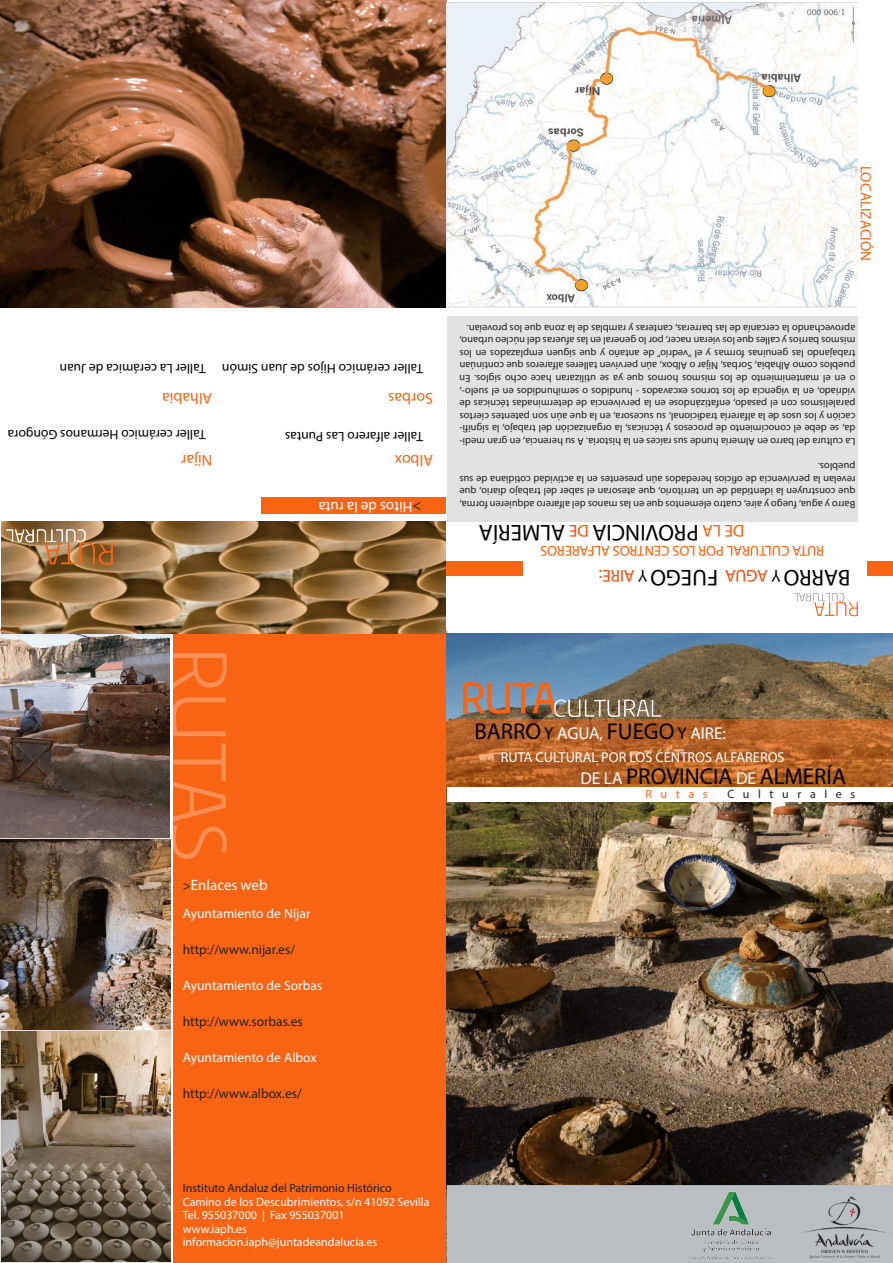
<style>
.page{position:relative;width:893px;height:1263px;background:#fff}
.page>*{position:absolute;margin:0;border:0;box-sizing:border-box;transform-origin:0 0}
.t1{font:22.95px "Myriad Pro";color:#020203}
.t2{font:17.1px "Myriad Pro";color:#f84c04}
.t3{font:17.1px "Myriad Pro";color:#f84705}
.t4{font:17.1px "Myriad Pro";color:#f85c04}
.t5{font:17.1px "Myriad Pro";color:#f84e04}
.t6{font:15.75px "Myriad Pro";color:#f86414}
.t7{font:15px "Myriad Pro";color:#fff}
.t8{font:15px "Myriad Pro";color:#f86414}
.t9{font:14.25px "Myriad Pro";color:#fdfdfc}
.t10{font:14.25px "Myriad Pro";color:#fd5a01}
.t11{font:13.5px "Myriad Pro";color:#050304}
.t12{font:13.5px "Myriad Pro";color:#231f20}
.t13{font:13.5px "Myriad Pro";color:#fff}
.t14{font:12px "Myriad Pro";color:#fff}
.t15{font:12px "Myriad Pro";color:#231f20}
.t16{font:12px "Myriad Pro";letter-spacing:.72em;color:#231f20}
.t17{font:12px "Myriad Pro";letter-spacing:.72em;color:#f86414}
.t18{font:10.5px/12.6px "Myriad Pro";color:#231f20;text-align:justify}
.s1{color:#231f20}
.s2{color:#020203}
.s3{color:#f8fcfd}
.s4{font-size:13.5px;color:#231f20}
.s5{font-size:17.1px}
.s6{font-size:17.1px;color:#f8fcfd}
</style>
<div class="page">
<div style="left:173px;top:631px;width:273px;height:632px;background:#f86414"></div>
<svg style="left:173px;top:653px;width:54px;height:35px"></svg>
<svg style="left:173px;top:697px;width:53px;height:39px"></svg>
<svg style="left:173px;top:743px;width:54px;height:116px"></svg>
<div style="left:447px;top:316px;width:410px;height:206px;background:#e1e2e4"></div>
<div style="left:867px;top:562px;width:26px;height:14px;background:#f86414"></div>
<div style="left:446px;top:562px;width:77px;height:14px;background:#f86414"></div>
<svg style="left:793px;top:593px;width:65px;height:23px"></svg>
<div style="left:261px;top:497px;width:185px;height:17px;background:#f86414"></div>
<img style="left:0;top:632px;width:170px;height:630px">
<img style="left:447px;top:633px;width:446px;height:552px">
<svg style="left:446px;top:720px;width:447px;height:82px;background:#b6642a"></svg>
<img style="left:462px;top:681px;width:199px;height:36px">
<div style="left:447px;top:787px;width:445px;height:14px;background:#fff"></div>
<div style="left:447px;top:1185px;width:446px;height:78px;background:#babec3"></div>
<img style="left:672px;top:1173px;width:118px;height:86px">
<img style="left:793px;top:1176px;width:100px;height:83px">
<img style="left:1px;top:522px;width:445px;height:111px">
<svg style="left:6px;top:529px;width:107px;height:36px;background:#aa7e52"></svg>
<img style="left:0;top:0;width:446px;height:307px">
<img style="left:447px;top:2px;width:411px;height:305px">
<p class="t8" style="left:875px;top:166px;width:97px;rotate:90deg">LOCALIZACIÓN</p>
<p class="t18" style="left:855px;top:360px;width:397px;rotate:-180deg">trabajando las genuinas formas y el “vedrío” de antaño y que siguen emplazados en los mismos barrios y calles que los vieran nacer, por lo general en las afueras del núcleo urbano, aprovechando la cercanía de las barreras, canteras y ramblas de la zona que los proveían.</p>
<p class="t11" style="left:206px;top:377px;width:147px;rotate:-180deg">Taller La cerámica de Juan</p>
<p class="t11" style="left:423px;top:377px;width:203px;rotate:-180deg">Taller cerámico Hijos de Juan Simón</p>
<p class="t6" style="left:212px;top:408px;width:52px;rotate:-180deg">Alhabia</p>
<p class="t6" style="left:433px;top:408px;width:46px;rotate:-180deg">Sorbas</p>
<p class="t11" style="left:206px;top:443px;width:199px;rotate:-180deg">Taller cerámico Hermanos Góngora</p>
<p class="t11" style="left:423px;top:445px;width:140px;rotate:-180deg">Taller alfarero Las Puntas</p>
<p class="t18" style="left:855px;top:448px;width:397px;rotate:-180deg">La cultura del barro en Almería hunde sus raíces en la historia. A su herencia, en gran medi&shy;da, se debe el conocimiento de procesos y técnicas, la organización del trabajo, la signifi&shy;cación y los usos de la alfarería tradicional, su sucesora, en la que aún son patentes ciertos paralelismos con el pasado, enfatizándose en la pervivencia de determinadas técnicas de vidriado, en la vigencia de los tornos excavados - hundidos o semihundidos en el suelo-, o en el mantenimiento de los mismos hornos que ya se utilizaran hace ocho siglos. En pueblos como Alhabia, Sorbas, Níjar o Albox, aún perviven talleres alfareros que continúan</p>
<p class="t6" style="left:212px;top:470px;width:32px;rotate:-180deg">Níjar</p>
<p class="t6" style="left:433px;top:470px;width:40px;rotate:-180deg">Albox</p>
<p class="t7" style="left:422px;top:516px;width:105px;rotate:-180deg"><span class="s1">&gt;</span>Hitos de la ruta</p>
<p class="t18" style="left:855px;top:511px;width:397px;rotate:-180deg">Barro y agua, fuego y aire, cuatro elementos que en las manos del alfarero adquieren forma, que construyen la identidad de un territorio, que atesoran el saber del trabajo diario, que revelan la pervivencia de oficios heredados aún presentes en la actividad cotidiana de sus pueblos.</p>
<p class="t1" style="left:565px;top:546px;width:88px;rotate:-180deg">ALMERÍA</p>
<p class="t5" style="left:589px;top:541px;width:21px;rotate:-180deg">DE</p>
<p class="t1" style="left:699px;top:546px;width:108px;rotate:-180deg">PROVINCIA</p>
<p class="t4" style="left:745px;top:541px;width:44px;rotate:-180deg">DE LA</p>
<p class="t10" style="left:824px;top:560px;width:285px;rotate:-180deg">RUTA CULTURAL POR LOS CENTROS ALFAREROS</p>
<p class="t2" style="left:648px;top:586px;width:50px;rotate:-180deg"><span class="s2">Y</span> AIRE:</p>
<p class="t1" style="left:718px;top:591px;width:69px;rotate:-180deg">FUEGO</p>
<p class="t3" style="left:781px;top:586px;width:60px;rotate:-180deg"><span class="s2">Y</span> AGUA<span class="s3">,</span></p>
<p class="t1" style="left:850px;top:591px;width:68px;rotate:-180deg">BARRO</p>
<p class="t7" style="left:183px;top:875px;width:86px"><span class="s4">&gt;</span>Enlaces web</p>
<p class="t13" style="left:183px;top:905px;width:129px">Ayuntamiento de Níjar</p>
<p class="t12" style="left:183px;top:941px;width:114px">http://www.nijar.es/</p>
<p class="t13" style="left:183px;top:977px;width:141px">Ayuntamiento de Sorbas</p>
<p class="t12" style="left:183px;top:1013px;width:122px">http://www.sorbas.es</p>
<p class="t13" style="left:183px;top:1049px;width:135px">Ayuntamiento de Albox</p>
<p class="t12" style="left:183px;top:1085px;width:120px">http://www.albox.es/</p>
<p class="t15" style="left:183px;top:1181px;width:211px">Instituto Andaluz del Patrimonio Histórico</p>
<p class="t14" style="left:183px;top:1194px;width:248px">Camino de los Descubrimientos, s/n 41092 Sevilla</p>
<p class="t14" style="left:183px;top:1208px;width:163px">Tel. 955037000 | Fax 955037001</p>
<p class="t14" style="left:183px;top:1221px;width:66px">www.iaph.es</p>
<p class="t14" style="left:183px;top:1235px;width:196px">informacion.iaph@juntadeandalucia.es</p>
<p class="t1" style="left:474px;top:717px;width:253px">BARRO <span class="s5">Y</span> <span class="s6">AGUA,</span> FUEGO <span class="s5">Y</span> <span class="s6">AIRE:</span></p>
<p class="t9" style="left:501px;top:749px;width:285px">RUTA CULTURAL POR LOS CENTROS ALFAREROS</p>
<p class="t17" style="left:645px;top:786px;width:64px">Rutas</p>
<p class="t16" style="left:727px;top:786px;width:129px">Culturales</p>
<p class="t1" style="left:580px;top:762px;width:267px"><span class="s6">DE LA</span> PROVINCIA <span class="s6">DE</span> ALMERÍA</p>
</div>
